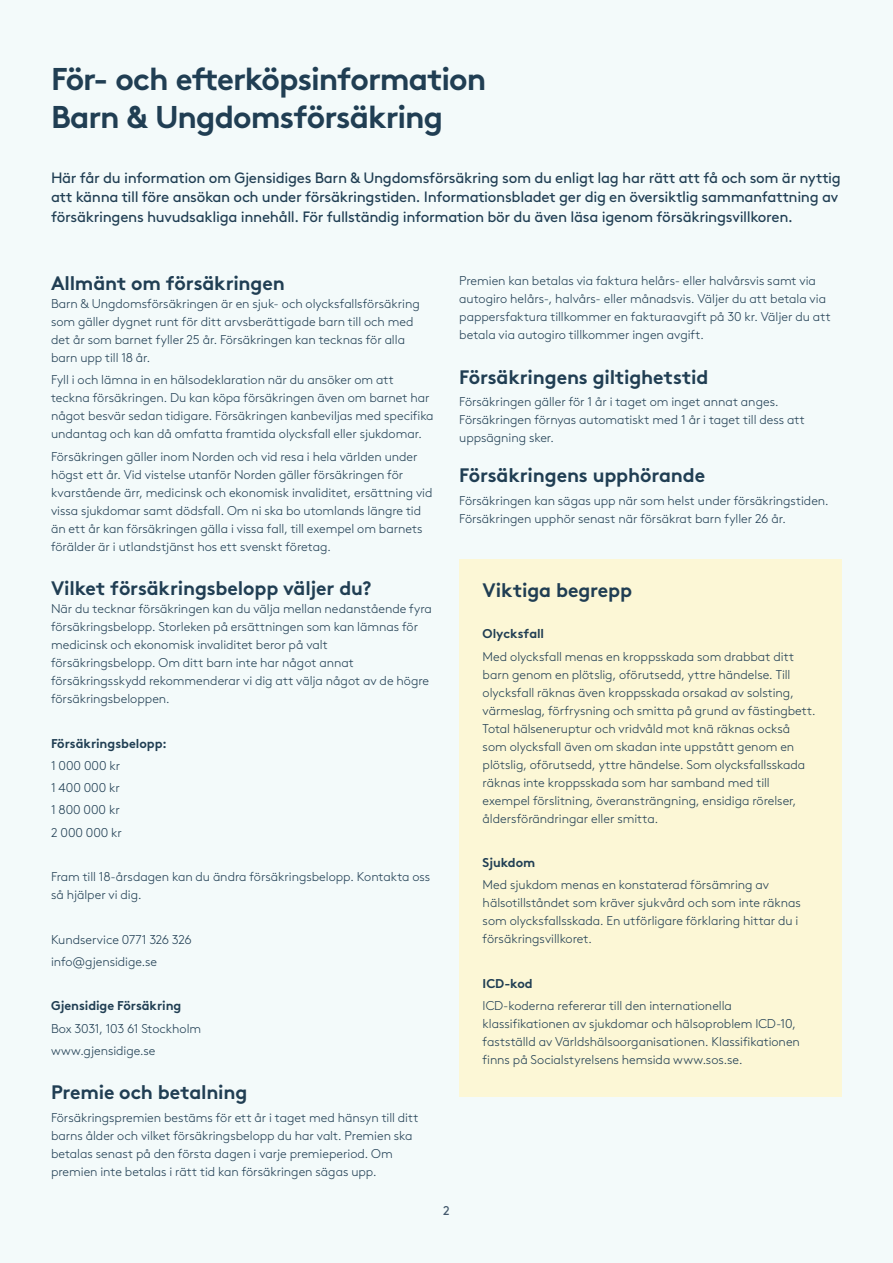
<style>
.page{position:relative;width:893px;height:1263px;background:#f3fafa}
.page>*{position:absolute;margin:0;border:0;box-sizing:border-box;transform-origin:0 0}
.t1{font:700 31.5px/37.8px "Gjen Brown OT";letter-spacing:-.03em;color:#203e53}
.t2{font:700 19.5px "Gjen Brown OT";letter-spacing:-.01em;color:#203e53}
.t3{font:15px/19.5px "Gjen Brown OT";letter-spacing:-.02em;color:#203e53}
.t4{font:300 12.75px/18px "Gjen Brown OT";letter-spacing:-.005em;color:#203e53}
.t5{font:12.75px "Gjen Brown OT Bold Alt";letter-spacing:-.005em;color:#203e53}
.t6{font:12.75px "Gjen Brown OT";color:#43586c}
</style>
<div class="page">
<div style="left:459px;top:559px;width:383px;height:538px;background:#fcf7d6"></div>
<h1 class="t1" style="left:51px;top:57px;width:437px">För- och efterköpsinformation<br>Barn &amp; Ungdomsförsäkring</h1>
<p class="t3" style="left:51px;top:167px;width:791px">Här får du information om Gjensidiges Barn &amp; Ungdomsförsäkring som du enligt lag har rätt att få och som är nyttig att känna till före ansökan och under försäkringstiden. Informationsbladet ger dig en översiktlig sammanfattning av försäkringens huvudsakliga innehåll. För fullständig information bör du även läsa igenom försäkringsvillkoren.</p>
<h2 class="t2" style="left:51px;top:267px;width:235px">Allmänt om försäkringen</h2>
<p class="t4" style="left:51px;top:294px;width:370px">Barn &amp; Ungdomsförsäkringen är en sjuk- och olycksfallsförsäkring som gäller dygnet runt för ditt arvsberättigade barn till och med det år som barnet fyller 25 år. Försäkringen kan tecknas för alla barn upp till 18 år.</p>
<p class="t4" style="left:51px;top:370px;width:384px">Fyll i och lämna in en hälsodeklaration när du ansöker om att teckna försäkringen. Du kan köpa försäkringen även om barnet har något besvär sedan tidigare. Försäkringen kanbeviljas med specifika undantag och kan då omfatta framtida olycksfall eller sjukdomar.</p>
<p class="t4" style="left:51px;top:446px;width:383px">Försäkringen gäller inom Norden och vid resa i hela världen under högst ett år. Vid vistelse utanför Norden gäller försäkringen för kvarstående ärr, medicinsk och ekonomisk invaliditet, ersättning vid vissa sjukdomar samt dödsfall. Om ni ska bo utomlands längre tid än ett år kan försäkringen gälla i vissa fall, till exempel om barnets förälder är i utlandstjänst hos ett svenskt företag.</p>
<h2 class="t2" style="left:51px;top:572px;width:322px">Vilket försäkringsbelopp väljer du?</h2>
<p class="t4" style="left:51px;top:599px;width:383px">När du tecknar försäkringen kan du välja mellan nedanstående fyra försäkringsbelopp. Storleken på ersättningen som kan lämnas för medicinsk och ekonomisk invaliditet beror på valt försäkringsbelopp. Om ditt barn inte har något annat försäkringsskydd rekommenderar vi dig att välja något av de högre försäkringsbeloppen.</p>
<p class="t5" style="left:51px;top:733px;width:117px">Försäkringsbelopp:</p>
<p class="t4" style="left:51px;top:753px;width:72px;line-height:22.2px">1 000 000 kr<br>1 400 000 kr<br>1 800 000 kr<br>2 000 000 kr</p>
<p class="t4" style="left:51px;top:867px;width:381px">Fram till 18-årsdagen kan du ändra försäkringsbelopp. Kontakta oss så hjälper vi dig.</p>
<p class="t4" style="left:51px;top:927px;width:142px;line-height:22.2px">Kundservice 0771 326 326 info@gjensidige.se</p>
<p class="t5" style="left:51px;top:996px;width:132px">Gjensidige Försäkring</p>
<p class="t4" style="left:51px;top:1016px;width:152px;line-height:22.2px">Box 3031, 103 61 Stockholm www.gjensidige.se</p>
<h2 class="t2" style="left:51px;top:1077px;width:198px">Premie och betalning</h2>
<p class="t4" style="left:51px;top:1107px;width:369px">Försäkringspremien bestäms för ett år i taget med hänsyn till ditt barns ålder och vilket försäkringsbelopp du har valt. Premien ska betalas senast på den första dagen i varje premieperiod. Om premien inte betalas i rätt tid kan försäkringen sägas upp.</p>
<p class="t4" style="left:459px;top:271px;width:373px">Premien kan betalas via faktura helårs- eller halvårsvis samt via autogiro helårs-, halvårs- eller månadsvis. Väljer du att betala via pappersfaktura tillkommer en fakturaavgift på 30 kr. Väljer du att betala via autogiro tillkommer ingen avgift.</p>
<h2 class="t2" style="left:459px;top:361px;width:251px">Försäkringens giltighetstid</h2>
<p class="t4" style="left:459px;top:392px;width:347px">Försäkringen gäller för 1 år i taget om inget annat anges.<br>Försäkringen förnyas automatiskt med 1 år i taget till dess att uppsägning sker.</p>
<h2 class="t2" style="left:459px;top:460px;width:247px">Försäkringens upphörande</h2>
<p class="t4" style="left:459px;top:490px;width:371px">Försäkringen kan sägas upp när som helst under försäkringstiden.<br>Försäkringen upphör senast när försäkrat barn fyller 26 år.</p>
<h2 class="t2" style="left:483px;top:574px;width:151px">Viktiga begrepp</h2>
<p class="t5" style="left:483px;top:623px;width:63px">Olycksfall</p>
<p class="t4" style="left:483px;top:646px;width:335px">Med olycksfall menas en kroppsskada som drabbat ditt barn genom en plötslig, oförutsedd, yttre händelse. Till olycksfall räknas även kroppsskada orsakad av solsting, värmeslag, förfrysning och smitta på grund av fästingbett.<br>Total hälseneruptur och vridvåld mot knä räknas också som olycksfall även om skadan inte uppstått genom en plötslig, oförutsedd, yttre händelse. Som olycksfallsskada räknas inte kroppsskada som har samband med till exempel förslitning, överansträngning, ensidiga rörelser, åldersförändringar eller smitta.</p>
<p class="t5" style="left:483px;top:852px;width:54px">Sjukdom</p>
<p class="t4" style="left:483px;top:875px;width:320px">Med sjukdom menas en konstaterad försämring av hälsotillståndet som kräver sjukvård och som inte räknas som olycksfallsskada. En utförligare förklaring hittar du i försäkringsvillkoret.</p>
<p class="t5" style="left:483px;top:973px;width:52px">ICD-kod</p>
<p class="t4" style="left:483px;top:996px;width:319px">ICD-koderna refererar till den internationella klassifikationen av sjukdomar och hälsoproblem ICD-10, fastställd av Världshälsoorganisationen. Klassifikationen finns på Socialstyrelsens hemsida www.sos.se.</p>
<p class="t6" style="left:443px;top:1201px;width:8px">2</p>
</div>
